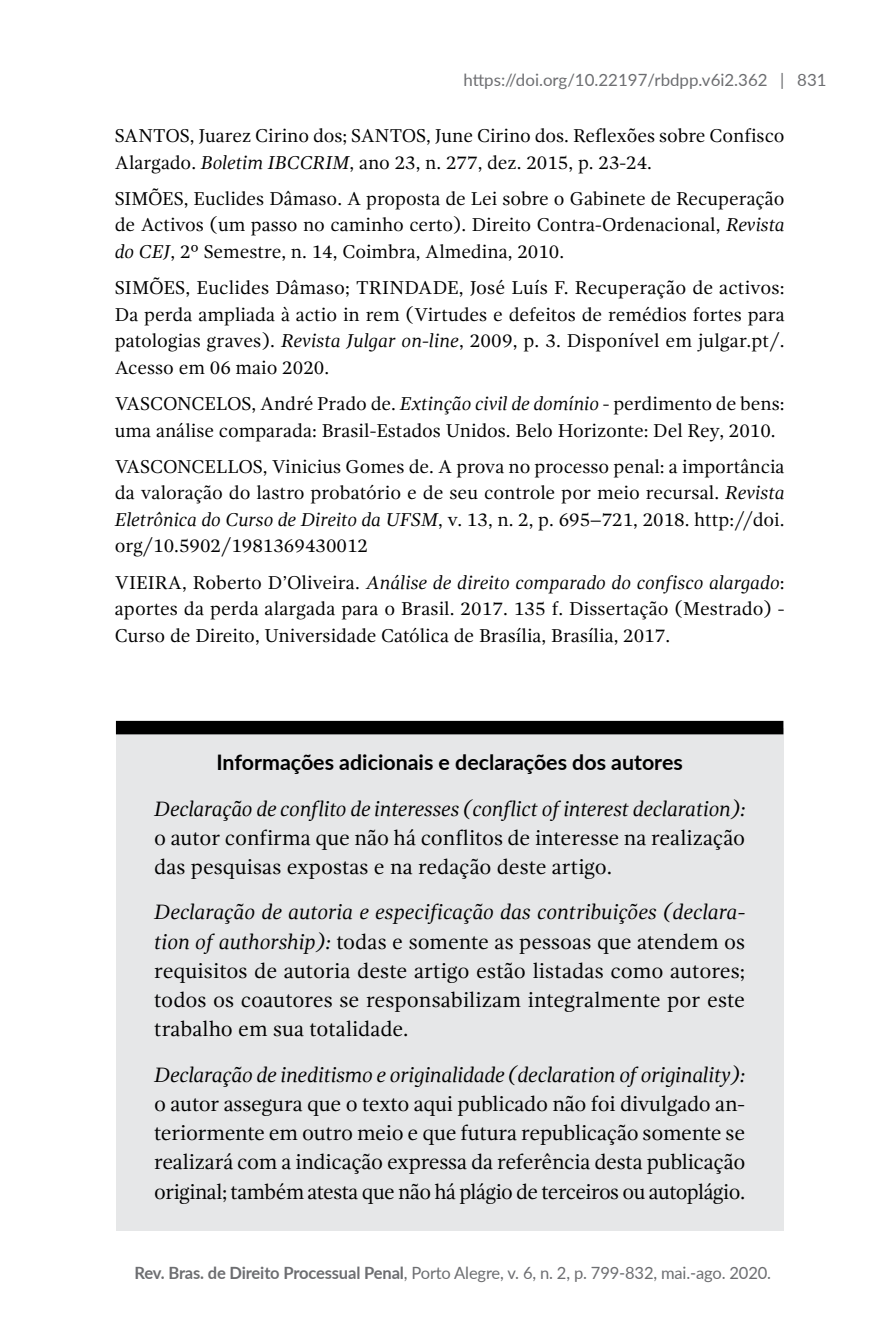
<style>
.page{position:relative;width:893px;height:1340px;background:#fff}
.page>*{position:absolute;margin:0;border:0;box-sizing:border-box;transform-origin:0 0}
.t1{font:21.38px/29.2px "Gandhi Serif";letter-spacing:-.005em;color:#000;text-align:justify}
.t2{font:italic 21.38px "Gandhi Serif";letter-spacing:-.01em;color:#000}
.t3{font:700 21.38px "Lato";color:#000}
.t4{font:19.12px/26.6px "Gandhi Serif";color:#000;text-align:justify}
.t5{font:16.88px "Lato";letter-spacing:-.01em;color:#6d6e71}
.s1{font-style:italic}
.s2{font-weight:700}
</style>
<div class="page">
<div style="left:116px;top:727px;width:667px;height:503px;background:#e6e7e8"></div>
<div style="left:116px;top:721px;width:667px;height:13px;background:#000"></div>
<p class="t5" style="left:463px;top:67px;width:323px">https://doi.org/10.22197/rbdpp.v6i2.362 |</p>
<p class="t4" style="left:115px;top:123px;width:671px">SANTOS, Juarez Cirino dos; SANTOS, June Cirino dos. Reflexões sobre Confisco<br>Alargado. <span class="s1">Boletim IBCCRIM</span>, ano 23, n. 277, dez. 2015, p. 23-24.</p>
<p class="t4" style="left:115px;top:185px;width:671px">SIMÕES, Euclides Dâmaso. A proposta de Lei sobre o Gabinete de Recuperação de Activos (um passo no caminho certo). Direito Contra-Ordenacional, <span class="s1">Revista do CEJ</span>, 2º Semestre, n. 14, Coimbra, Almedina, 2010.</p>
<p class="t4" style="left:115px;top:274px;width:671px">SIMÕES, Euclides Dâmaso; TRINDADE, José Luís F. Recuperação de activos:<br>Da perda ampliada à actio in rem (Virtudes e defeitos de remédios fortes para patologias graves). <span class="s1">Revista Julgar on-line</span>, 2009, p. 3. Disponível em julgar.pt/.<br>Acesso em 06 maio 2020.</p>
<p class="t4" style="left:115px;top:390px;width:671px">VASCONCELOS, André Prado de. <span class="s1">Extinção civil de domínio</span> - perdimento de bens: uma análise comparada: Brasil-Estados Unidos. Belo Horizonte: Del Rey, 2010.</p>
<p class="t4" style="left:115px;top:453px;width:671px">VASCONCELLOS, Vinicius Gomes de. A prova no processo penal: a importância da valoração do lastro probatório e de seu controle por meio recursal. <span class="s1">Revista Eletrônica do Curso de Direito da UFSM</span>, v. 13, n. 2, p. 695–721, 2018. http://doi. org/10.5902/1981369430012</p>
<p class="t4" style="left:115px;top:569px;width:671px">VIEIRA, Roberto D’Oliveira. <span class="s1">Análise de direito comparado do confisco alargado</span>: aportes da perda alargada para o Brasil. 2017. 135 f. Dissertação (Mestrado) - Curso de Direito, Universidade Católica de Brasília, Brasília, 2017.</p>
<p class="t5" style="left:797px;top:67px;width:31px">831</p>
<p class="t3" style="left:216px;top:746px;width:468px">Informações adicionais e declarações dos autores</p>
<p class="t2" style="left:154px;top:796px;width:593px">Declaração de conflito de interesses (conflict of interest declaration):</p>
<p class="t1" style="left:154px;top:823px;width:592px">o autor confirma que não há conflitos de interesse na realização das pesquisas expostas e na redação deste artigo.</p>
<p class="t1" style="left:154px;top:897px;width:593px"><span class="s1">Declaração de autoria e especificação das contribuições (declara&shy;tion of authorship):</span> todas e somente as pessoas que atendem os requisitos de autoria deste artigo estão listadas como autores; todos os coautores se responsabilizam integralmente por este trabalho em sua totalidade.</p>
<p class="t2" style="left:154px;top:1062px;width:593px">Declaração de ineditismo e originalidade (declaration of originality):</p>
<p class="t1" style="left:154px;top:1089px;width:593px">o autor assegura que o texto aqui publicado não foi divulgado an&shy;teriormente em outro meio e que futura republicação somente se realizará com a indicação expressa da referência desta publicação original; também atesta que não há plágio de terceiros ou autoplágio.</p>
<p class="t5" style="left:134px;top:1260px;width:638px"><span class="s2">Rev. Bras. de Direito Processual Penal</span>, Porto Alegre, v. 6, n. 2, p. 799-832, mai.-ago. 2020.</p>
</div>
